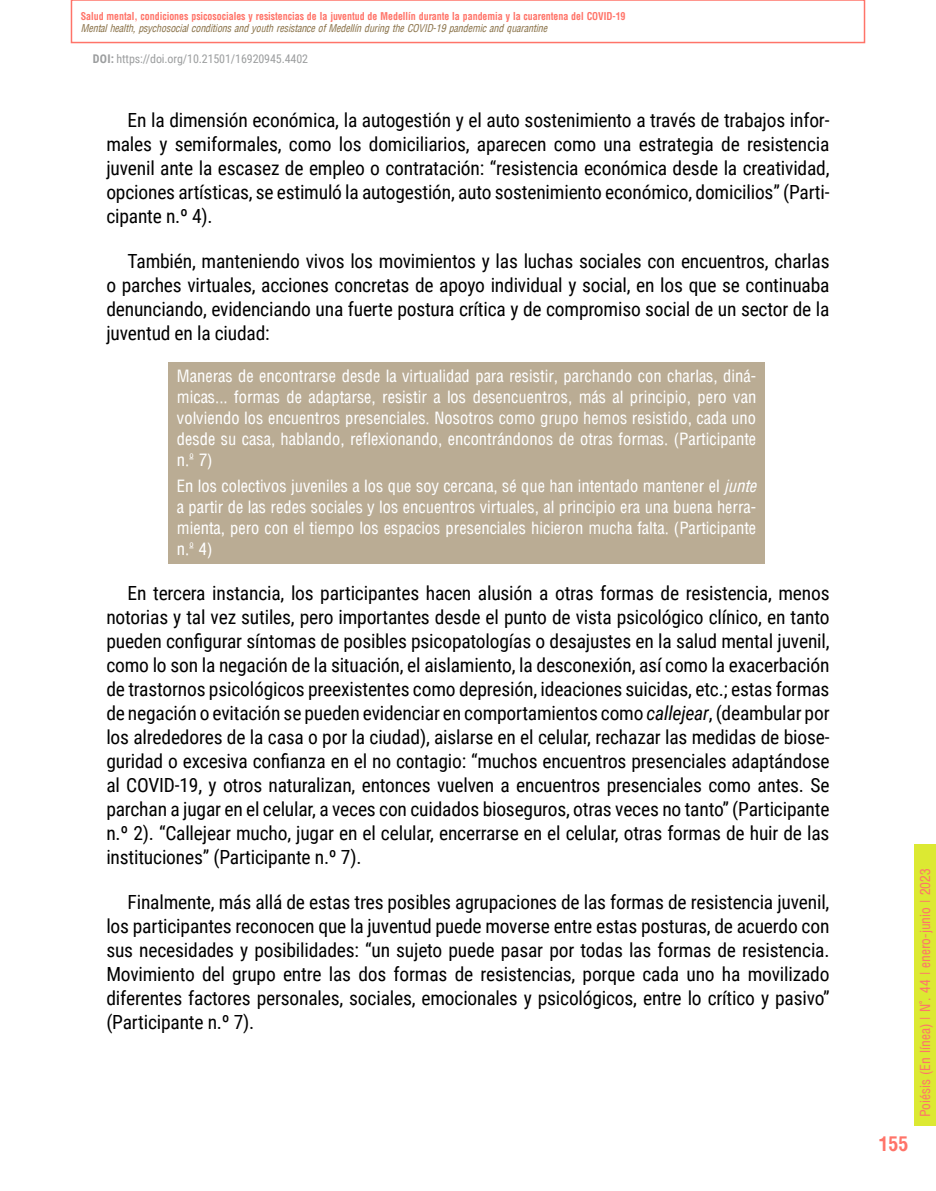
<style>
.page{position:relative;width:936px;height:1191px;background:#fff}
.page>*{position:absolute;margin:0;border:0;box-sizing:border-box;transform-origin:0 0}
.t1{font:19.5px/24px "Roboto Condensed";letter-spacing:-.01em;color:#000;text-align:justify}
.t2{font:700 condensed 19.5px "Arena";color:#ff7469}
.t3{font:16.5px/21px "Arena Condensed";color:#fff;text-align:justify}
.t4{font:13.5px "Arena Condensed";color:#ff7469}
.t5{font:12px "Roboto Condensed";letter-spacing:-.01em;color:#9c9e9f}
.t6{font:700 condensed 10.5px "Arena";letter-spacing:-.01em;color:#ff7469;scale:.95 1}
.t7{font:italic condensed 10.5px "Arena";letter-spacing:-.01em;color:#8c754d;scale:.95 1}
.s1{font-weight:700}
.s2{font-family:"Arena";font-style:italic;font-stretch:condensed}
.s3{font-style:italic}
</style>
<div class="page">
<div style="left:914px;top:844px;width:21px;height:282px;background:#dce932"></div>
<div style="left:71px;top:0;width:794px;height:43px;border:2px solid #ff7469"></div>
<div style="left:168px;top:363px;width:596px;height:112px;background:#baac94"></div>
<div style="left:168px;top:472px;width:596px;height:91px;background:#baac94"></div>
<p class="t6" style="left:81px;top:10px;width:575px">Salud mental, condiciones psicosociales y resistencias de la juventud de Medellín durante la pandemia y la cuarentena del COVID-19</p>
<p class="t7" style="left:81px;top:23px;width:492px">Mental health, psychosocial conditions and youth resistance of Medellín during the COVID-19 pandemic and quarantine</p>
<p class="t5" style="left:93px;top:51px;width:217px"><span class="s1">DOI:</span> https://doi.org/10.21501/16920945.4402</p>
<p class="t1" style="left:106px;top:107px;width:724px;text-indent:21px">En la dimensión económica, la autogestión y el auto sostenimiento a través de trabajos infor&shy;males y semiformales, como los domiciliarios, aparecen como una estrategia de resistencia juvenil ante la escasez de empleo o contratación: “resistencia económica desde la creatividad, opciones artísticas, se estimuló la autogestión, auto sostenimiento económico, domicilios” (Parti&shy;cipante n.º 4).</p>
<p class="t1" style="left:106px;top:248px;width:724px;text-indent:21px">También, manteniendo vivos los movimientos y las luchas sociales con encuentros, charlas o parches virtuales, acciones concretas de apoyo individual y social, en los que se continuaba denunciando, evidenciando una fuerte postura crítica y de compromiso social de un sector de la juventud en la ciudad:</p>
<p class="t3" style="left:177px;top:366px;width:581px">Maneras de encontrarse desde la virtualidad para resistir, parchando con charlas, diná&shy;micas... formas de adaptarse, resistir a los desencuentros, más al principio, pero van volviendo los encuentros presenciales. Nosotros como grupo hemos resistido, cada uno desde su casa, hablando, reflexionando, encontrándonos de otras formas. (Participante n.º 7)</p>
<p class="t3" style="left:177px;top:475px;width:581px">En los colectivos juveniles a los que soy cercana, sé que han intentado mantener el <span class="s2">junte </span>a partir de las redes sociales y los encuentros virtuales, al principio era una buena herra&shy;mienta, pero con el tiempo los espacios presenciales hicieron mucha falta. (Participante n.º 4)</p>
<p class="t1" style="left:106px;top:580px;width:724px;text-indent:21px">En tercera instancia, los participantes hacen alusión a otras formas de resistencia, menos notorias y tal vez sutiles, pero importantes desde el punto de vista psicológico clínico, en tanto pueden configurar síntomas de posibles psicopatologías o desajustes en la salud mental juvenil, como lo son la negación de la situación, el aislamiento, la desconexión, así como la exacerbación de trastornos psicológicos preexistentes como depresión, ideaciones suicidas, etc.; estas formas de negación o evitación se pueden evidenciar en comportamientos como <span class="s3">callejear</span>, (deambular por los alrededores de la casa o por la ciudad), aislarse en el celular, rechazar las medidas de biose&shy;guridad o excesiva confianza en el no contagio: “muchos encuentros presenciales adaptándose al COVID-19, y otros naturalizan, entonces vuelven a encuentros presenciales como antes. Se parchan a jugar en el celular, a veces con cuidados bioseguros, otras veces no tanto” (Participante n.º 2). “Callejear mucho, jugar en el celular, encerrarse en el celular, otras formas de huir de las instituciones” (Participante n.º 7).</p>
<p class="t1" style="left:106px;top:889px;width:724px;text-indent:21px">Finalmente, más allá de estas tres posibles agrupaciones de las formas de resistencia juvenil, los participantes reconocen que la juventud puede moverse entre estas posturas, de acuerdo con sus necesidades y posibilidades: “un sujeto puede pasar por todas las formas de resistencia.<br>Movimiento del grupo entre las dos formas de resistencias, porque cada uno ha movilizado diferentes factores personales, sociales, emocionales y psicológicos, entre lo crítico y pasivo” (Participante n.º 7).</p>
<p class="t2" style="left:878px;top:1132px;width:31px">155</p>
<p class="t4" style="left:917px;top:1117px;width:251px;rotate:-90deg">Poiésis (En línea) | N°. 44 | enero-junio | 2023</p>
</div>
